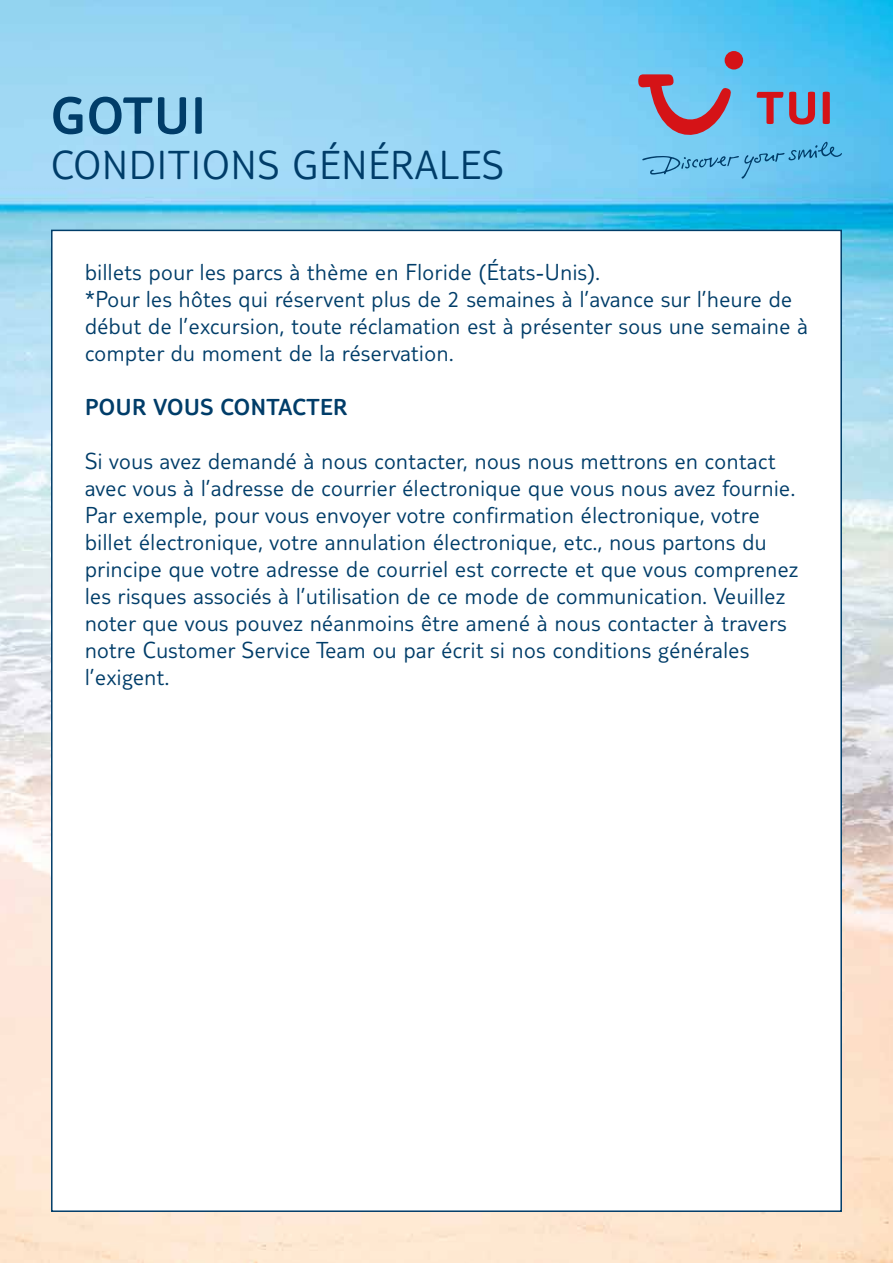
<style>
.page{position:relative;width:893px;height:1263px;background:#fff}
.page>*{position:absolute;margin:0;border:0;box-sizing:border-box;transform-origin:0 0}
.t1{font:300 54px "TUI Type";letter-spacing:.03em;color:#003d69}
.t2{font:300 42px "TUI Type";letter-spacing:.03em;color:#003d69}
.t3{font:300 24px/27px "TUI Type";letter-spacing:.025em;color:#003d69}
.t4{font:300 24px "TUI Type";letter-spacing:.025em;color:#003d69}
</style>
<div class="page">
<img style="left:0;top:0;width:893px;height:1263px">
<div style="left:725px;top:51px;width:18px;height:19px;background:#d51317;border-radius:50%"></div>
<svg style="left:638px;top:74px;width:204px;height:105px"></svg>
<div style="left:51px;top:230px;width:791px;height:982px;background:#fff;border:2px solid #003d69"></div>
<h1 class="t1" style="left:51px;top:85px;width:156px">GOTUI</h1>
<h2 class="t2" style="left:51px;top:141px;width:454px">CONDITIONS GÉNÉRALES</h2>
<p class="t3" style="left:85px;top:258px;width:724px">billets pour les parcs à thème en Floride (États-Unis).<br>*Pour les hôtes qui réservent plus de 2 semaines à l’avance sur l’heure de début de l’excursion, toute réclamation est à présenter sous une semaine à compter du moment de la réservation.</p>
<p class="t4" style="left:85px;top:393px;width:264px">POUR VOUS CONTACTER</p>
<p class="t3" style="left:85px;top:447px;width:715px">Si vous avez demandé à nous contacter, nous nous mettrons en contact avec vous à l’adresse de courrier électronique que vous nous avez fournie.<br>Par exemple, pour vous envoyer votre confirmation électronique, votre billet électronique, votre annulation électronique, etc., nous partons du principe que votre adresse de courriel est correcte et que vous comprenez les risques associés à l’utilisation de ce mode de communication. Veuillez noter que vous pouvez néanmoins être amené à nous contacter à travers notre Customer Service Team ou par écrit si nos conditions générales l’exigent.</p>
</div>
